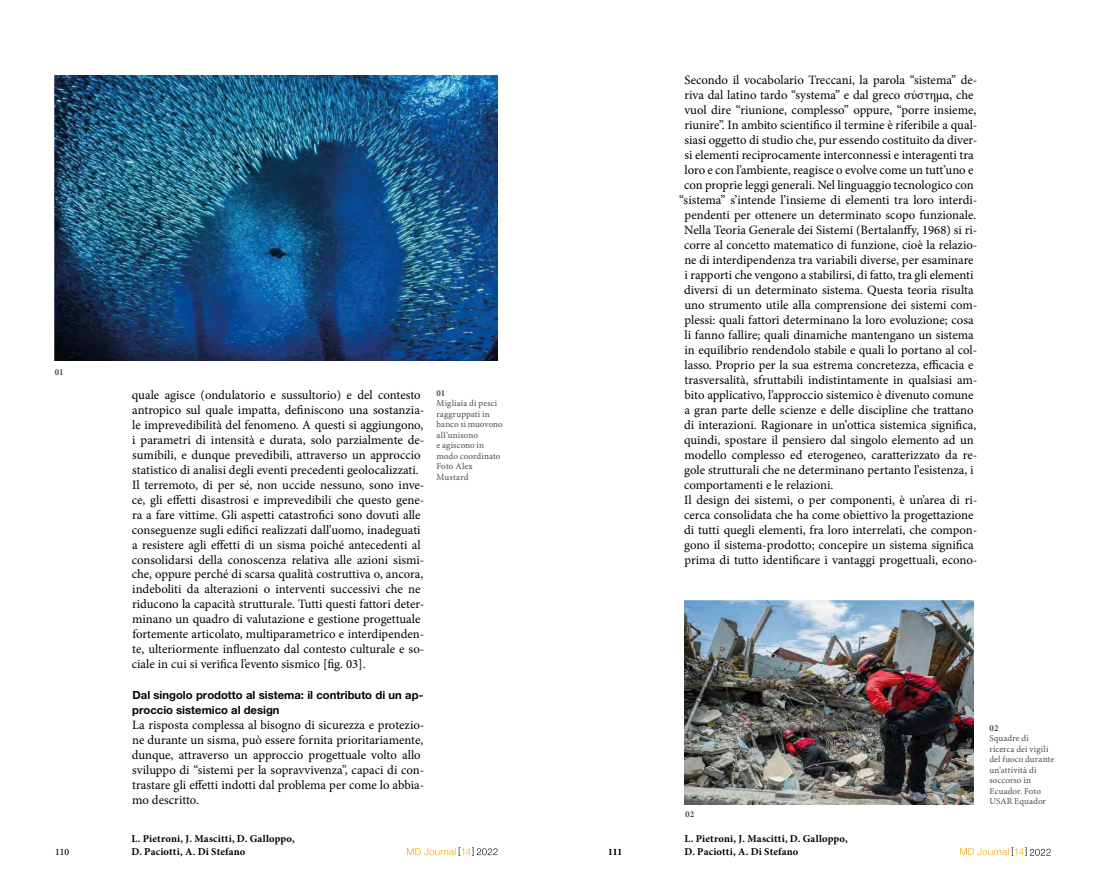
<style>
.page{position:relative;width:1106px;height:893px;background:#fff}
.page>*{position:absolute;margin:0;border:0;box-sizing:border-box;transform-origin:0 0}
.t1{font:12.75px/15px "Minion Pro";color:#000}
.t2{font:700 11.25px/15px "Helvetica Neue LT Pro";color:#000}
.t3{font:700 10.5px/13.5px "Minion Pro";letter-spacing:.015em;color:#000}
.t4{font:500 9.75px "Minion Pro";letter-spacing:-.01em;color:#000}
.t5{font:9px/10.5px "Minion Pro";letter-spacing:.015em;color:#4a4a49}
.t6{font:700 9px "Minion Pro";color:#4a4a49}
</style>
<div class="page">
<svg style="left:960px;top:847px;width:90px;height:9px"></svg>
<svg style="left:407px;top:847px;width:90px;height:9px"></svg>
<img style="left:55px;top:75px;width:442px;height:285px">
<img style="left:684px;top:600px;width:289px;height:204px">
<p class="t6" style="left:55px;top:365px;width:10px">01</p>
<p class="t1" style="left:132px;top:387px;width:294px">quale agisce (ondulatorio e sussultorio) e del contesto antropico sul quale impatta, definiscono una sostanzia&shy;le imprevedibilità del fenomeno. A questi si aggiungono, i parametri di intensità e durata, solo parzialmente de&shy;sumibili, e dunque prevedibili, attraverso un approccio statistico di analisi degli eventi precedenti geolocalizzati.<br>Il terremoto, di per sé, non uccide nessuno, sono inve&shy;ce, gli effetti disastrosi e imprevedibili che questo gene&shy;ra a fare vittime. Gli aspetti catastrofici sono dovuti alle conseguenze sugli edifici realizzati dall’uomo, inadeguati a resistere agli effetti di un sisma poiché antecedenti al consolidarsi della conoscenza relativa alle azioni sismi&shy;che, oppure perché di scarsa qualità costruttiva o, ancora, indeboliti da alterazioni o interventi successivi che ne riducono la capacità strutturale. Tutti questi fattori deter&shy;minano un quadro di valutazione e gestione progettuale fortemente articolato, multiparametrico e interdipenden&shy;te, ulteriormente influenzato dal contesto culturale e so&shy;ciale in cui si verifica l’evento sismico [fig. 03].</p>
<p class="t2" style="left:132px;top:687px;width:292px">Dal singolo prodotto al sistema: il contributo di un ap&shy;proccio sistemico al design</p>
<p class="t1" style="left:132px;top:717px;width:294px">La risposta complessa al bisogno di sicurezza e protezio&shy;ne durante un sisma, può essere fornita prioritariamente, dunque, attraverso un approccio progettuale volto allo sviluppo di “sistemi per la sopravvivenza”, capaci di con&shy;trastare gli effetti indotti dal problema per come lo abbia&shy;mo descritto.</p>
<p class="t6" style="left:436px;top:387px;width:10px">01</p>
<p class="t5" style="left:436px;top:398px;width:68px">Migliaia di pesci raggruppati in banco si muovono all’unisono<br>e agiscono in modo coordinato<br>Foto Alex<br>Mustard</p>
<p class="t1" style="left:684px;top:73px;width:294px">Secondo il vocabolario Treccani, la parola “sistema” de-</p>
<p class="t1" style="left:684px;top:88px;width:291px">riva dal latino tardo “systema” e dal greco σύστημα, che</p>
<p class="t1" style="left:684px;top:103px;width:293px">vuol dire “riunione, complesso” oppure, “porre insieme,</p>
<p class="t1" style="left:684px;top:118px;width:294px">riunire”. In ambito scientifico il termine è riferibile a qual-</p>
<p class="t1" style="left:684px;top:133px;width:294px">siasi oggetto di studio che, pur essendo costituito da diver-</p>
<p class="t1" style="left:684px;top:148px;width:291px">si elementi reciprocamente interconnessi e interagenti tra</p>
<p class="t1" style="left:684px;top:163px;width:290px">loro e con l’ambiente, reagisce o evolve come un tutt’uno e</p>
<p class="t1" style="left:684px;top:178px;width:291px">con proprie leggi generali. Nel linguaggio tecnologico con</p>
<p class="t1" style="left:679px;top:193px;width:300px">“sistema” s’intende l’insieme di elementi tra loro interdi-</p>
<p class="t1" style="left:684px;top:208px;width:293px">pendenti per ottenere un determinato scopo funzionale.</p>
<p class="t1" style="left:684px;top:223px;width:295px">Nella Teoria Generale dei Sistemi (Bertalanffy, 1968) si ri-</p>
<p class="t1" style="left:684px;top:238px;width:295px">corre al concetto matematico di funzione, cioè la relazio-</p>
<p class="t1" style="left:684px;top:253px;width:291px">ne di interdipendenza tra variabili diverse, per esaminare</p>
<p class="t1" style="left:684px;top:268px;width:290px">i rapporti che vengono a stabilirsi, di fatto, tra gli elementi</p>
<p class="t1" style="left:684px;top:283px;width:291px">diversi di un determinato sistema. Questa teoria risulta</p>
<p class="t1" style="left:684px;top:298px;width:294px">uno strumento utile alla comprensione dei sistemi com-</p>
<p class="t1" style="left:684px;top:313px;width:291px">plessi: quali fattori determinano la loro evoluzione; cosa</p>
<p class="t1" style="left:684px;top:328px;width:291px">li fanno fallire; quali dinamiche mantengano un sistema</p>
<p class="t1" style="left:684px;top:343px;width:294px">in equilibrio rendendolo stabile e quali lo portano al col-</p>
<p class="t1" style="left:684px;top:358px;width:290px">lasso. Proprio per la sua estrema concretezza, efficacia e</p>
<p class="t1" style="left:684px;top:373px;width:294px">trasversalità, sfruttabili indistintamente in qualsiasi am-</p>
<p class="t1" style="left:684px;top:388px;width:290px">bito applicativo, l’approccio sistemico è divenuto comune</p>
<p class="t1" style="left:684px;top:403px;width:291px">a gran parte delle scienze e delle discipline che trattano</p>
<p class="t1" style="left:684px;top:418px;width:294px">di interazioni. Ragionare in un’ottica sistemica significa,</p>
<p class="t1" style="left:684px;top:433px;width:291px">quindi, spostare il pensiero dal singolo elemento ad un</p>
<p class="t1" style="left:684px;top:448px;width:294px">modello complesso ed eterogeneo, caratterizzato da re-</p>
<p class="t1" style="left:684px;top:463px;width:291px">gole strutturali che ne determinano pertanto l’esistenza, i</p>
<p class="t1" style="left:684px;top:478px;width:151px">comportamenti e le relazioni.</p>
<p class="t1" style="left:684px;top:493px;width:295px">Il design dei sistemi, o per componenti, è un’area di ri-</p>
<p class="t1" style="left:684px;top:508px;width:291px">cerca consolidata che ha come obiettivo la progettazione</p>
<p class="t1" style="left:684px;top:523px;width:295px">di tutti quegli elementi, fra loro interrelati, che compon-</p>
<p class="t1" style="left:684px;top:538px;width:291px">gono il sistema-prodotto; concepire un sistema significa</p>
<p class="t1" style="left:684px;top:553px;width:294px">prima di tutto identificare i vantaggi progettuali, econo-</p>
<p class="t6" style="left:685px;top:807px;width:11px">02</p>
<p class="t3" style="left:131px;top:831px;width:165px">L. Pietroni, J. Mascitti, D. Galloppo,<br>D. Paciotti, A. Di Stefano</p>
<p class="t3" style="left:684px;top:831px;width:165px">L. Pietroni, J. Mascitti, D. Galloppo,<br>D. Paciotti, A. Di Stefano</p>
<p class="t4" style="left:55px;top:846px;width:16px">110</p>
<p class="t4" style="left:608px;top:845px;width:15px">111</p>
<p class="t6" style="left:989px;top:721px;width:11px">02</p>
<p class="t5" style="left:989px;top:733px;width:66px">Squadre di ricerca dei vigili del fuoco durante un’attività di soccorso in<br>Ecuador. Foto<br>USAR Equador</p>
</div>
